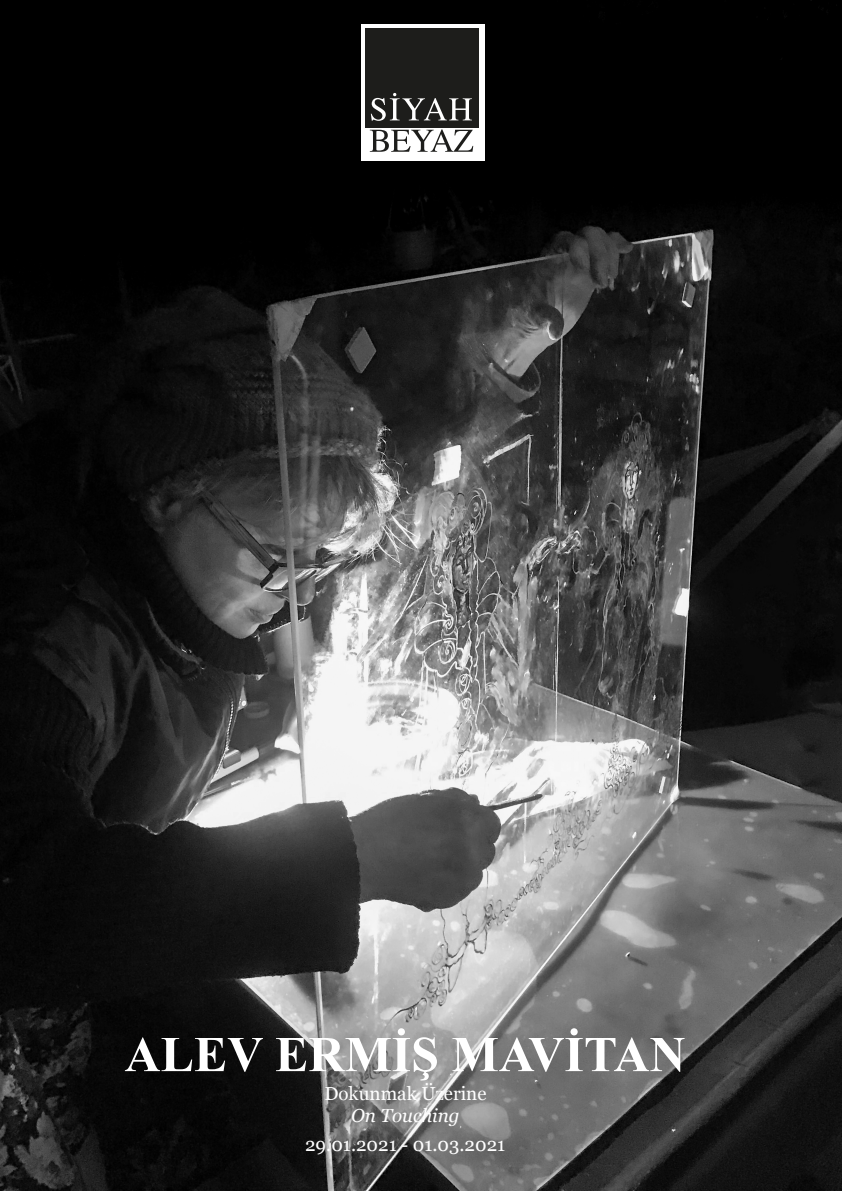
<style>
.page{position:relative;width:842px;height:1191px;background:#fff}
.page>*{position:absolute;margin:0;border:0;box-sizing:border-box;transform-origin:0 0}
.t1{font:700 50px "Times New Roman";color:#fff}
.t2{font:18.8px "Georgia";color:#fff}
.t3{font:italic 18.8px "Georgia";color:#fff}
</style>
<div class="page">
<img style="left:0;top:0;width:842px;height:1191px">
<div style="left:361px;top:24px;width:123px;height:137px;background:#fff"></div>
<div style="left:365px;top:28px;width:113px;height:99px;background:#1d1d1b"></div>
<svg style="left:371px;top:93px;width:101px;height:28px"></svg>
<svg style="left:370px;top:129px;width:103px;height:23px"></svg>
<h1 class="t1" style="left:125px;top:1026px;width:563px">ALEV ERMİŞ MAVİTAN</h1>
<p class="t2" style="left:324px;top:1082px;width:164px">Dokunmak Üzerine</p>
<p class="t3" style="left:351px;top:1105px;width:110px">On Touching</p>
<p class="t2" style="left:305px;top:1133px;width:202px">29.01.2021 - 01.03.2021</p>
</div>
